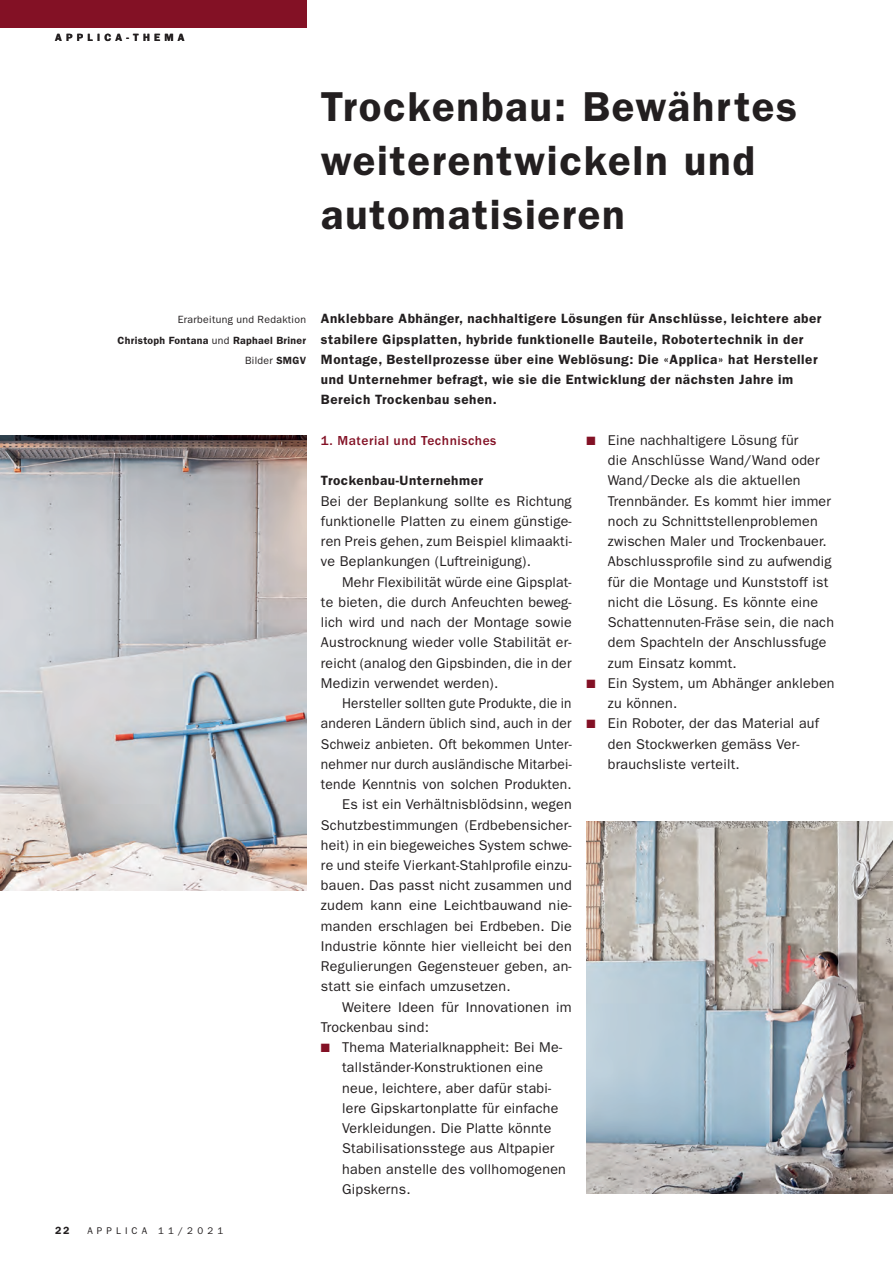
<style>
.page{position:relative;width:893px;height:1263px;background:#fff}
.page>*{position:absolute;margin:0;border:0;box-sizing:border-box;transform-origin:0 0}
.t1{font:600 42px/54px "ITC Franklin Gothic Std";letter-spacing:.04em;color:#231f20}
.t2{font:14.25px/20.2px "ITC Franklin Gothic Std";letter-spacing:.015em;color:#231f20}
.t3{font:14.25px "ITC Franklin Gothic Std";letter-spacing:.015em;color:#231f20;scale:.95 1}
.t4{font:600 13.5px/20.2px "ITC Franklin Gothic Std";letter-spacing:.04em;color:#231f20}
.t5{font:500 13.5px "ITC Franklin Gothic Std";letter-spacing:.04em;color:#831125}
.t6{font:600 10.5px/20.2px "ITC Franklin Gothic Std";letter-spacing:.03em;color:#231f20;text-align:right}
.t7{font:600 10.5px "ITC Franklin Gothic Std";letter-spacing:.4em;color:#231f20}
.t8{font:9.75px "ITC Franklin Gothic Std";letter-spacing:.42em;color:#231f20}
.s1{font-weight:400}
.s2{color:#831125}
</style>
<div class="page">
<div style="left:0;top:0;width:306px;height:28px;background:#831125"></div>
<img style="left:0;top:436px;width:306px;height:454px">
<img style="left:587px;top:821px;width:306px;height:373px">
<p class="t7" style="left:55px;top:34px;width:131px">APPLICA-THEMA</p>
<h1 class="t1" style="left:321px;top:83px;width:478px">Trockenbau: Bewährtes weiterentwickeln und automatisieren</h1>
<p class="t6" style="left:118px;top:311px;width:190px"><span class="s1">Erarbeitung und Redaktion<br></span>Christoph Fontana <span class="s1">und</span> Raphael Briner<br><span class="s1">Bilder</span> SMGV</p>
<p class="t4" style="left:321px;top:310px;width:502px">Anklebbare Abhänger, nachhaltigere Lösungen für Anschlüsse, leichtere aber stabilere Gipsplatten, hybride funktionelle Bauteile, Robotertechnik in der Montage, Bestellprozesse über eine Weblösung: Die «Applica» hat Hersteller und Unternehmer befragt, wie sie die Entwicklung der nächsten Jahre im Bereic h Trockenbau sehen.</p>
<p class="t5" style="left:321px;top:435px;width:177px">1. Material und Technisches</p>
<p class="t4" style="left:321px;top:472px;width:164px">Trockenbau-Unternehmer</p>
<p class="t2" style="left:321px;top:492px;width:252px;text-align:justify">Bei der Beplankung sollte es Richtung funktionelle Platten zu einem günstige&shy;ren Preis gehen, zum Beispiel klimaakti&shy;ve Beplankungen (Luftreinigung).</p>
<p class="t2" style="left:321px;top:573px;width:252px;text-align:justify;text-indent:21px">Mehr Flexibilität würde eine Gipsplat&shy;te bieten, die durch Anfeuchten beweg&shy;lich wird und nach der Montage sowie Austrocknung wieder volle Stabilität er&shy;reicht (analog den Gipsbinden, die in der Medizin verwendet werden).</p>
<p class="t3" style="left:342px;top:698px;width:243px">Hersteller sollten gute Produkte, die in</p>
<p class="t2" style="left:321px;top:714px;width:252px">anderen Ländern üblich sind, auch in der</p>
<p class="t2" style="left:321px;top:735px;width:252px">Schweiz anbieten. Oft bekommen Unter-</p>
<p class="t2" style="left:321px;top:755px;width:252px">nehmer nur durch ausländische Mitarbei-</p>
<p class="t2" style="left:321px;top:775px;width:252px">tende Kenntnis von solchen Produkten.</p>
<p class="t2" style="left:342px;top:795px;width:231px">Es ist ein Verhältnisblödsinn, wegen</p>
<p class="t2" style="left:321px;top:816px;width:252px">Schutzbestimmungen (Erdbebensicher-</p>
<p class="t2" style="left:321px;top:836px;width:252px">heit) in ein biegeweiches System schwe-</p>
<p class="t2" style="left:321px;top:856px;width:252px">re und steife Vierkant-Stahlprofile einzu-</p>
<p class="t2" style="left:321px;top:876px;width:252px">bauen. Das passt nicht zusammen und</p>
<p class="t2" style="left:321px;top:897px;width:252px">zudem kann eine Leichtbauwand nie-</p>
<p class="t2" style="left:321px;top:917px;width:252px">manden erschlagen bei Erdbeben. Die</p>
<p class="t2" style="left:321px;top:937px;width:252px">Industrie könnte hier vielleicht bei den</p>
<p class="t2" style="left:321px;top:957px;width:252px">Regulierungen Gegensteuer geben, an-</p>
<p class="t2" style="left:321px;top:977px;width:191px">statt sie einfach umzusetzen.</p>
<p class="t2" style="left:342px;top:998px;width:231px">Weitere Ideen für Innovationen im</p>
<p class="t2" style="left:321px;top:1018px;width:110px">Trockenbau sind:</p>
<p class="t2" style="left:342px;top:1038px;width:225px;text-indent:-21px"><span class="s2">■</span> Thema Materialknappheit: Bei Me&shy;tallständer-Konstruktionen eine neue, leichtere, aber dafür stabi&shy;lere Gipskartonplatte für einfache<br>Verkleidungen. Die Platte könnte<br>Stabilisationsstege aus Altpapier haben anstelle des vollhomogenen<br>Gipskerns.</p>
<p class="t2" style="left:608px;top:431px;width:228px;text-indent:-21px"><span class="s2">■</span> Eine nachhaltigere Lösung für<br>die Anschlüsse Wand/Wand oder<br>Wand/Decke als die aktuellen<br>Trennbänder. Es kommt hier immer noch zu Schnittstellenproblemen zwischen Maler und Trockenbauer.<br>Abschlussprofile sind zu aufwendig für die Montage und Kunststoff ist nicht die Lösung. Es könnte eine<br>Schattennuten-Fräse sein, die nach dem Spachteln der Anschlussfuge zum Einsatz kommt.</p>
<p class="t2" style="left:608px;top:674px;width:228px;text-indent:-21px"><span class="s2">■</span> Ein System, um Abhänger ankleben zu können.</p>
<p class="t2" style="left:608px;top:714px;width:213px;text-indent:-21px"><span class="s2">■</span> Ein Roboter, der das Material auf den Stockwerken gemäss Ver&shy;brauchsliste verteilt.</p>
<p class="t6" style="left:55px;top:1221px;width:16px">22</p>
<p class="t8" style="left:87px;top:1227px;width:137px">APPLICA 11/2021</p>
</div>
